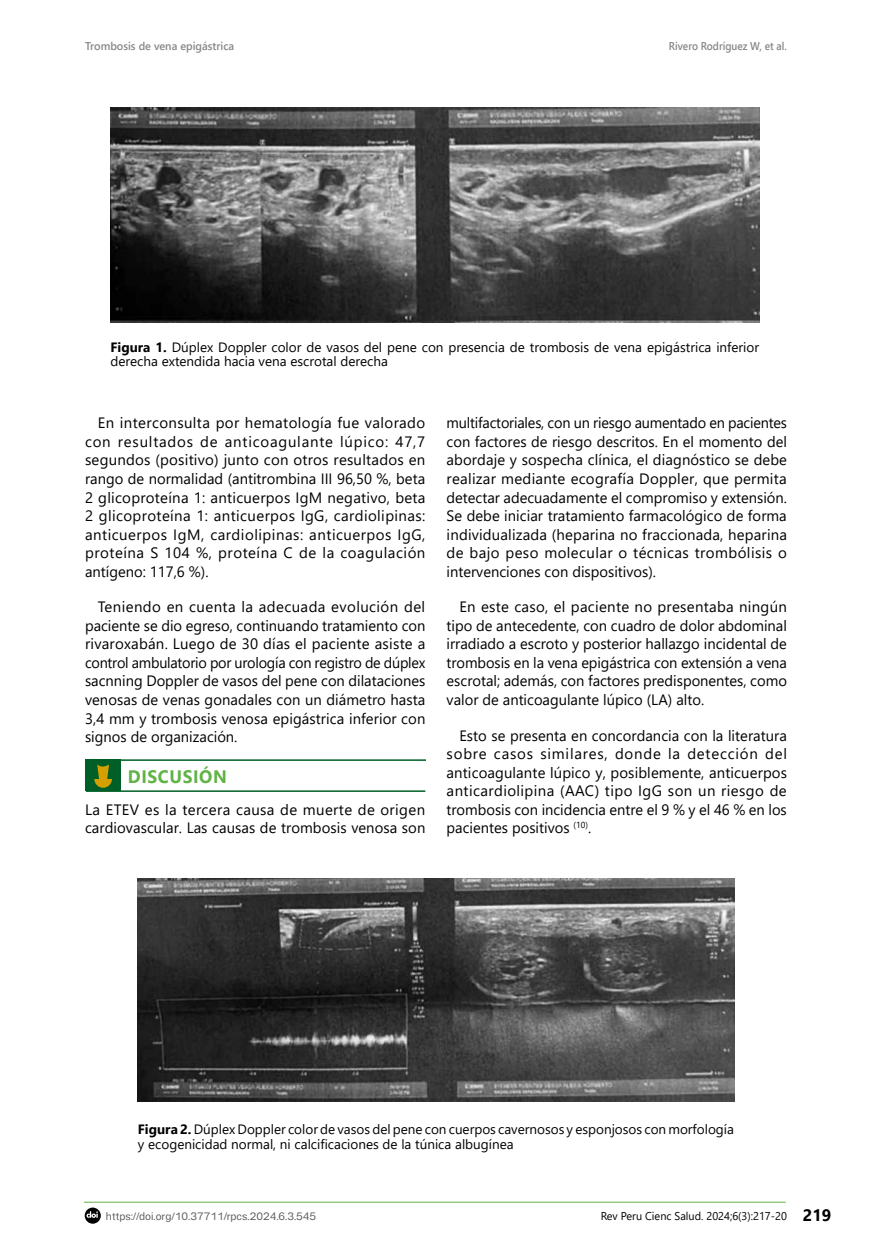
<style>
.page{position:relative;width:872px;height:1255px;background:#fff}
.page>*{position:absolute;margin:0;border:0;box-sizing:border-box;transform-origin:0 0}
.t1{font:700 18px "Segoe UI";letter-spacing:.035em;color:#60b345}
.t2{font:15px/18.6px "Segoe UI";letter-spacing:.005em;color:#000;text-align:justify}
.t3{font:15px/18.6px "Segoe UI";letter-spacing:.005em;color:#000;text-align:justify;scale:.96 1}
.t4{font:13.5px/14.2px "Segoe UI";color:#000}
.t5{font:11.25px "Segoe UI";color:#000}
.t6{font:600 11.25px "Segoe UI";color:#878787}
.t7{font:600 11.25px "Segoe UI";color:#878787;scale:.9 1}
.t8{font:10.5px "Cabrion";color:#575756}
.s1{font-weight:700}
.s2{font-weight:700;font-size:16.5px}
</style>
<div class="page">
<hr style="left:84px;top:1201px;width:701px;height:1px;background:#60b345">
<svg style="left:85px;top:1207px;width:16px;height:16px"></svg>
<div style="left:86px;top:759px;width:35px;height:32px;background:#005f27"></div>
<hr style="left:86px;top:790px;width:339px;height:1px;background:#005f27">
<hr style="left:86px;top:759px;width:339px;height:1px;background:#005f27">
<svg style="left:94px;top:764px;width:18px;height:23px"></svg>
<img style="left:110px;top:107px;width:649px;height:216px">
<img style="left:138px;top:878px;width:596px;height:223px">
<p class="t6" style="left:85px;top:35px;width:151px">Trombosis de vena epigástrica</p>
<p class="t7" style="left:669px;top:35px;width:133px">Rivero Rodríguez W, et al.</p>
<p class="t4" style="left:110px;top:339px;width:650px"><span class="s1">Figura 1.</span> Dúplex Doppler color de vasos del pene con presencia de trombosis de vena epigástrica inferior derecha extendida hacia vena escrotal derecha</p>
<p class="t2" style="left:85px;top:412px;width:342px;text-indent:13px">En interconsulta por hematología fue valorado con resultados de anticoagulante lúpico: 47,7 segundos (positivo) junto con otros resultados en rango de normalidad (antitrombina III 96,50 %, beta 2 glicoproteína 1: anticuerpos IgM negativo, beta 2 glicoproteína 1: anticuerpos IgG, cardiolipinas: anticuerpos IgM, cardiolipinas: anticuerpos IgG, proteína S 104 %, proteína C de la coagulación antígeno: 117,6 %).</p>
<p class="t2" style="left:85px;top:596px;width:342px;text-indent:13px">Teniendo en cuenta la adecuada evolución del paciente se dio egreso, continuando tratamiento con rivaroxabán. Luego de 30 días el paciente asiste a control ambulatorio por urología con registro de dúplex sacnning Doppler de vasos del pene con dilataciones venosas de venas gonadales con un diámetro hasta 3,4 mm y trombosis venosa epigástrica inferior con signos de organización.</p>
<p class="t1" style="left:128px;top:760px;width:100px">DISCUSIÓN</p>
<p class="t2" style="left:85px;top:798px;width:342px">La ETEV es la tercera causa de muerte de origen cardiovascular. Las causas de trombosis venosa son</p>
<p class="t3" style="left:446px;top:412px;width:356px">multifactoriales, con un riesgo aumentado en pacientes con factores de riesgo descritos. En el momento del abordaje y sospecha clínica, el diagnóstico se debe realizar mediante ecografía Doppler, que permita detectar adecuadamente el compromiso y extensión.<br>Se debe iniciar tratamiento farmacológico de forma individualizada (heparina no fraccionada, heparina de bajo peso molecular o técnicas trombólisis o intervenciones con dispositivos).</p>
<p class="t2" style="left:446px;top:596px;width:342px;text-indent:13px">En este caso, el paciente no presentaba ningún tipo de antecedente, con cuadro de dolor abdominal irradiado a escroto y posterior hallazgo incidental de trombosis en la vena epigástrica con extensión a vena escrotal; además, con factores predisponentes, como valor de anticoagulante lúpico (LA) alto.</p>
<p class="t2" style="left:446px;top:724px;width:342px;text-indent:13px">Esto se presenta en concordancia con la literatura sobre casos similares, donde la detección del anticoagulante lúpico y, posiblemente, anticuerpos anticardiolipina (AAC) tipo IgG son un riesgo de trombosis con incidencia entre el 9 % y el 46 % en los pacientes positivos <sup>(10)</sup>.</p>
<p class="t4" style="left:138px;top:1121px;width:597px"><span class="s1">Figura 2.</span> Dúplex Doppler color de vasos del pene con cuerpos cavernosos y esponjosos con morfología y ecogenicidad normal, ni calcificaciones de la túnica albugínea</p>
<p class="t8" style="left:106px;top:1209px;width:212px">https://doi.org/10.37711/rpcs.2024.6.3.545</p>
<p class="t5" style="left:600px;top:1204px;width:232px">Rev Peru Cienc Salud. 2024;6(3):217-20 <span class="s2">219</span></p>
</div>
